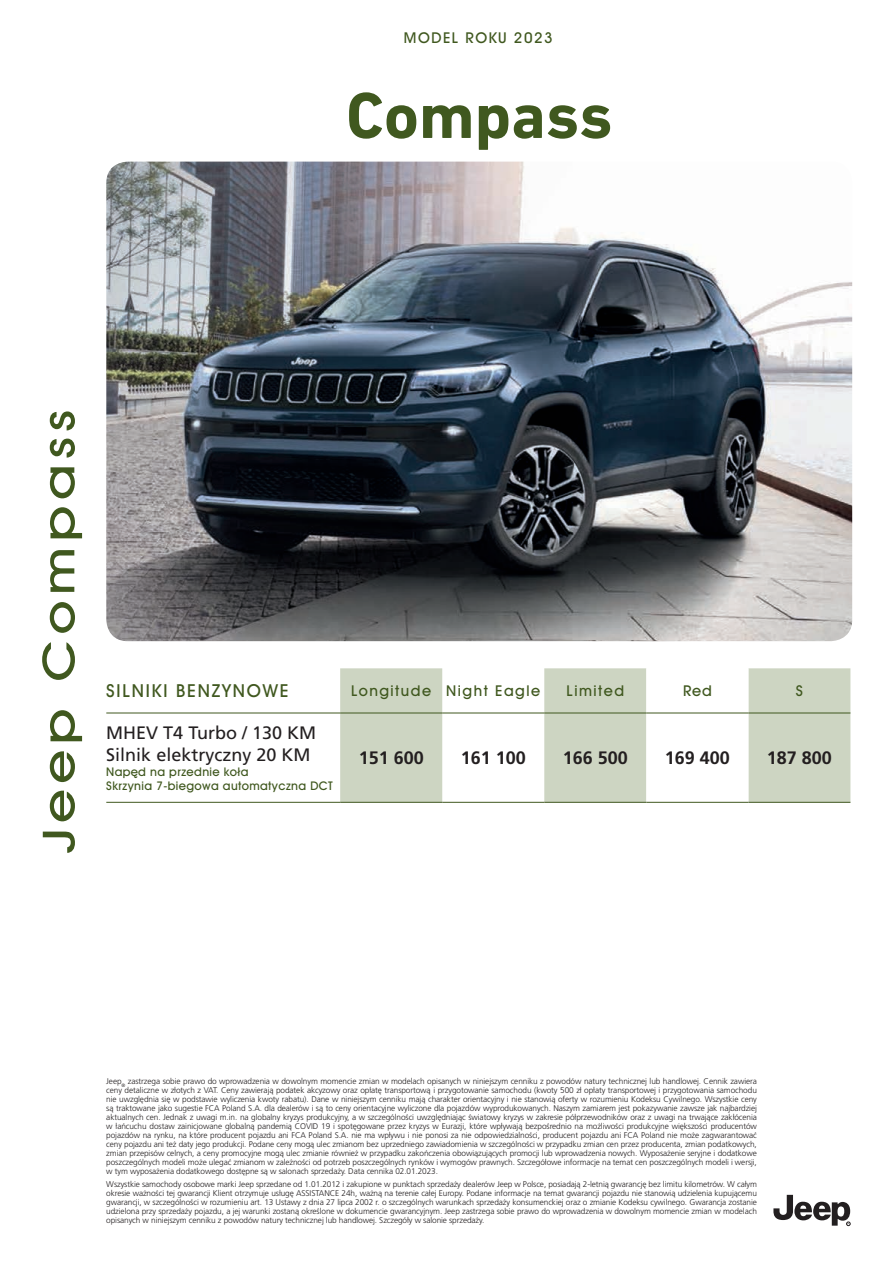
<style>
.page{position:relative;width:893px;height:1263px;background:#fff}
.page>*{position:absolute;margin:0;border:0;box-sizing:border-box;transform-origin:0 0}
.t1{font:700 66px "DIN Next LT Pro";color:#40581f}
.t2{font:500 44.4px "Avant Garde PL";letter-spacing:.1em;color:#40581f;scale:1.25 1}
.t3{font:18px/22.2px "Frutiger LT Pl";color:#231f20}
.t4{font:700 18px "Frutiger LT Pl";color:#231f20}
.t5{font:500 18px "Avant Garde PL";letter-spacing:.1em;color:#40581f}
.t6{font:500 15px "Avant Garde PL";letter-spacing:.1em;color:#40581f}
.t7{font:500 12px/14.4px "Avant Garde PL";letter-spacing:.03em;color:#40581f}
.t8{font:300 8.25px/9px "Frutiger LT Pl";letter-spacing:-.01em;color:#231f20;text-align:justify}
</style>
<div class="page">
<svg style="left:773px;top:1195px;width:77px;height:31px"></svg>
<svg style="left:340px;top:668px;width:510px;height:134px;fill:#cdd5c2"></svg>
<svg style="left:646px;top:668px;width:102px;height:134px"></svg>
<hr style="left:106px;top:713px;width:234px;height:1px;background:#40581f">
<hr style="left:340px;top:713px;width:102px;height:1px;background:#40581f">
<hr style="left:442px;top:713px;width:102px;height:1px;background:#40581f">
<hr style="left:544px;top:713px;width:102px;height:1px;background:#40581f">
<hr style="left:646px;top:713px;width:102px;height:1px;background:#40581f">
<hr style="left:748px;top:713px;width:102px;height:1px;background:#40581f">
<hr style="left:106px;top:802px;width:234px;height:1px;background:#40581f">
<hr style="left:340px;top:802px;width:102px;height:1px;background:#40581f">
<hr style="left:442px;top:802px;width:102px;height:1px;background:#40581f">
<hr style="left:544px;top:802px;width:102px;height:1px;background:#40581f">
<hr style="left:646px;top:802px;width:102px;height:1px;background:#40581f">
<hr style="left:748px;top:802px;width:102px;height:1px;background:#40581f">
<img style="left:106px;top:162px;width:746px;height:479px">
<h3 class="t6" style="left:404px;top:28px;width:150px">MODEL ROKU 2023</h3>
<h1 class="t1" style="left:346px;top:77px;width:268px">Compass</h1>
<h2 class="t2" style="left:32px;top:853px;width:356px;rotate:-90deg">Jeep Compass</h2>
<h3 class="t5" style="left:106px;top:680px;width:184px">SILNIKI BENZYNOWE</h3>
<h3 class="t6" style="left:351px;top:682px;width:190px">Longitude Night Eagle</h3>
<h3 class="t6" style="left:567px;top:682px;width:59px">Limited</h3>
<h3 class="t6" style="left:683px;top:682px;width:30px">Red</h3>
<h3 class="t6" style="left:796px;top:682px;width:9px">S</h3>
<h3 class="t3" style="left:106px;top:722px;width:211px">MHEV T4 Turbo / 130 KM<br>Silnik elektryczny 20 KM</h3>
<h3 class="t7" style="left:106px;top:764px;width:228px">Nape˛d na przednie koła<br>Skrzynia 7-biegowa automatyczna DCT</h3>
<h3 class="t4" style="left:359px;top:747px;width:67px">151 600</h3>
<h3 class="t4" style="left:461px;top:747px;width:67px">161 100</h3>
<h3 class="t4" style="left:563px;top:747px;width:67px">166 500</h3>
<h3 class="t4" style="left:665px;top:747px;width:67px">169 400</h3>
<h3 class="t4" style="left:767px;top:747px;width:67px">187 800</h3>
<p class="t8" style="left:106px;top:1077px;width:652px">Jeep<sub>®</sub> zastrzega sobie prawo do wprowadzenia w dowolnym momencie zmian w modelach opisanych w niniejszym cenniku z powodów natury technicznej lub handlowej. Cennik zawiera ceny detaliczne w złotych z VAT. Ceny zawierają podatek akcyzowy oraz opłatę transportową i przygotowanie samochodu (kwoty 500 zł opłaty transportowej i przygotowania samochodu nie uwzględnia się w podstawie wyliczenia kwoty rabatu). Dane w niniejszym cenniku mają charakter orientacyjny i nie stanowią oferty w rozumieniu Kodeksu Cywilnego. Wszystkie ceny są traktowane jako sugestie FCA Poland S.A. dla dealerów i są to ceny orientacyjne wyliczone dla pojazdów wyprodukowanych. Naszym zamiarem jest pokazywanie zawsze jak najbardziej aktualnych cen. Jednak z uwagi m.in. na globalny kryzys produkcyjny, a w szczególności uwzględniając światowy kryzys w zakresie półprzewodników oraz z uwagi na trwające zakłócenia w łańcuchu dostaw zainicjowane globalną pandemią COVID 19 i spotęgowane przez kryzys w Eurazji, które wpływają bezpośrednio na możliwości produkcyjne większości producentów pojazdów na rynku, na które producent pojazdu ani FCA Poland S.A. nie ma wpływu i nie ponosi za nie odpowiedzialności, producent pojazdu ani FCA Poland nie może zagwarantować ceny pojazdu ani też daty jego produkcji. Podane ceny mogą ulec zmianom bez uprzedniego zawiadomienia w szczególności w przypadku zmian cen przez producenta, zmian podatkowych, zmian przepisów celnych, a ceny promocyjne mogą ulec zmianie również w przypadku zakończenia obowiązujących promocji lub wprowadzenia nowych. Wyposażenie seryjne i dodatkowe poszczególnych modeli może ulegać zmianom w zależności od potrzeb poszczególnych rynków i wymogów prawnych. Szczegółowe informacje na temat cen poszczególnych modeli i wersji, w tym wyposażenia dodatkowego dostępne są w salonach sprzedaży. Data cennika 02.01.2023.</p>
<p class="t8" style="left:106px;top:1180px;width:652px">Wszystkie samochody osobowe marki Jeep sprzedane od 1.01.2012 i zakupione w punktach sprzedaży dealerów Jeep w Polsce, posiadają 2-letnią gwarancję bez limitu kilometrów. W całym okresie ważności tej gwarancji Klient otrzymuje usługę ASSISTANCE 24h, ważną na terenie całej Europy. Podane informacje na temat gwarancji pojazdu nie stanowią udzielenia kupującemu gwarancji, w szczególności w rozumieniu art. 13 Ustawy z dnia 27 lipca 2002 r. o szczególnych warunkach sprzedaży konsumenckiej oraz o zmianie Kodeksu cywilnego. Gwarancja zostanie udzielona przy sprzedaży pojazdu, a jej warunki zostaną określone w dokumencie gwarancyjnym. Jeep zastrzega sobie prawo do wprowadzenia w dowolnym momencie zmian w modelach opisanych w niniejszym cenniku z powodów natury technicznej lub handlowej. Szczegóły w salonie sprzedaży.</p>
</div>
